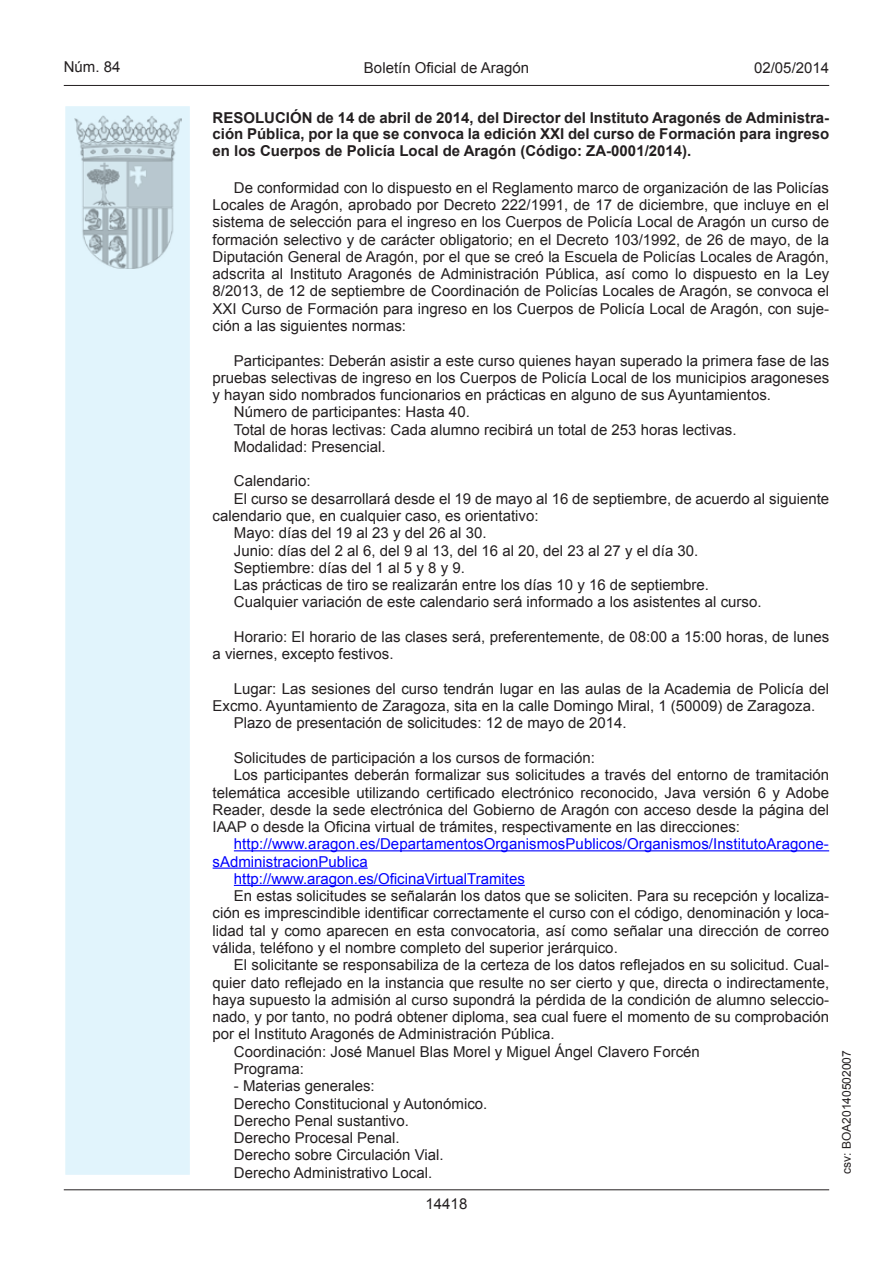
<style>
.page{position:relative;width:893px;height:1263px;background:#fff}
.page>*{position:absolute;margin:0;border:0;box-sizing:border-box;transform-origin:0 0}
.t1{font:15px/17.2px "Arial";color:#231f20;text-align:justify}
.t2{font:700 15px/16.5px "Arial";color:#231f20;text-align:justify}
.t3{font:15px "Arial";letter-spacing:.005em;color:#00f}
.t4{font:12px "Arial";color:#231f20}
</style>
<div class="page">
<hr style="left:64px;top:85px;width:765px;height:1px;background:#231f20">
<div style="left:64px;top:105px;width:127px;height:1071px;background:#e1f4fc;border:2px solid #fff"></div>
<img style="left:75px;top:115px;width:106px;height:153px">
<hr style="left:64px;top:1189px;width:765px;height:1px;background:#231f20">
<hr style="left:234px;top:850px;width:595px;height:1px;background:#00f">
<hr style="left:213px;top:867px;width:155px;height:2px;background:#00f">
<hr style="left:234px;top:885px;width:291px;height:1px;background:#00f">
<p class="t1" style="left:64px;top:59px;width:58px">Núm. 84</p>
<p class="t1" style="left:364px;top:59px;width:167px">Boletín Oficial de Aragón</p>
<p class="t1" style="left:754px;top:59px;width:77px">02/05/2014</p>
<p class="t2" style="left:213px;top:110px;width:618px">RESOLUCIÓN de 14 de abril de 2014, del Director del Instituto Aragonés de Administra&shy;ción Pública, por la que se convoca la edición XXI del curso de Formación para ingreso en los Cuerpos de Policía Local de Aragón (Código: ZA-0001/2014).</p>
<p class="t1" style="left:213px;top:179px;width:618px;text-indent:21px">De conformidad con lo dispuesto en el Reglamento marco de organización de las Policías Locales de Aragón, aprobado por Decreto 222/1991, de 17 de diciembre, que incluye en el sistema de selección para el ingreso en los Cuerpos de Policía Local de Aragón un curso de formación selectivo y de carácter obligatorio; en el Decreto 103/1992, de 26 de mayo, de la Diputación General de Aragón, por el que se creó la Escuela de Policías Locales de Aragón, adscrita al Instituto Aragonés de Administración Pública, así como lo dispuesto en la Ley 8/2013, de 12 de septiembre de Coordinación de Policías Locales de Aragón, se convoca el XXI Curso de Formación para ingreso en los Cuerpos de Policía Local de Aragón, con suje&shy;ción a las siguientes normas:</p>
<p class="t1" style="left:234px;top:352px;width:597px">Participantes: Deberán asistir a este curso quienes hayan superado la primera fase de las</p>
<p class="t1" style="left:213px;top:369px;width:618px">pruebas selectivas de ingreso en los Cuerpos de Policía Local de los municipios aragoneses</p>
<p class="t1" style="left:213px;top:386px;width:560px">y hayan sido nombrados funcionarios en prácticas en alguno de sus Ayuntamientos.</p>
<p class="t1" style="left:234px;top:404px;width:237px">Número de participantes: Hasta 40.</p>
<p class="t1" style="left:234px;top:421px;width:504px">Total de horas lectivas: Cada alumno recibirá un total de 253 horas lectivas.</p>
<p class="t1" style="left:234px;top:438px;width:153px">Modalidad: Presencial.</p>
<p class="t1" style="left:234px;top:473px;width:78px">Calendario:</p>
<p class="t1" style="left:234px;top:490px;width:597px">El curso se desarrollará desde el 19 de mayo al 16 de septiembre, de acuerdo al siguiente</p>
<p class="t1" style="left:213px;top:507px;width:327px">calendario que, en cualquier caso, es orientativo:</p>
<p class="t1" style="left:234px;top:525px;width:254px">Mayo: días del 19 al 23 y del 26 al 30.</p>
<p class="t1" style="left:234px;top:542px;width:466px">Junio: días del 2 al 6, del 9 al 13, del 16 al 20, del 23 al 27 y el día 30.</p>
<p class="t1" style="left:234px;top:559px;width:232px">Septiembre: días del 1 al 5 y 8 y 9.</p>
<p class="t1" style="left:234px;top:576px;width:477px">Las prácticas de tiro se realizarán entre los días 10 y 16 de septiembre.</p>
<p class="t1" style="left:234px;top:594px;width:529px">Cualquier variación de este calendario será informado a los asistentes al curso.</p>
<p class="t1" style="left:213px;top:628px;width:618px;text-indent:21px">Horario: El horario de las clases será, preferentemente, de 08:00 a 15:00 horas, de lunes a viernes, excepto festivos.</p>
<p class="t1" style="left:234px;top:680px;width:597px">Lugar: Las sesiones del curso tendrán lugar en las aulas de la Academia de Policía del</p>
<p class="t1" style="left:213px;top:697px;width:604px">Excmo. Ayuntamiento de Zaragoza, sita en la calle Domingo Miral, 1 (50009) de Zaragoza.</p>
<p class="t1" style="left:234px;top:715px;width:394px">Plazo de presentación de solicitudes: 12 de mayo de 2014.</p>
<p class="t1" style="left:234px;top:749px;width:362px">Solicitudes de participación a los cursos de formación:</p>
<p class="t1" style="left:234px;top:766px;width:597px">Los participantes deberán formalizar sus solicitudes a través del entorno de tramitación</p>
<p class="t1" style="left:213px;top:784px;width:618px">telemática accesible utilizando certificado electrónico reconocido, Java versión 6 y Adobe</p>
<p class="t1" style="left:213px;top:801px;width:618px">Reader, desde la sede electrónica del Gobierno de Aragón con acceso desde la página del</p>
<p class="t1" style="left:213px;top:818px;width:529px">IAAP o desde la Oficina virtual de trámites, respectivamente en las direcciones:</p>
<p class="t3" style="left:234px;top:834px;width:596px">http://www.aragon.es/DepartamentosOrganismosPublicos/Organismos/InstitutoAragone-</p>
<p class="t3" style="left:213px;top:851px;width:157px">sAdministracionPublica</p>
<p class="t3" style="left:234px;top:869px;width:292px">http://www.aragon.es/OficinaVirtualTramites</p>
<p class="t1" style="left:213px;top:887px;width:618px;text-indent:21px">En estas solicitudes se señalarán los datos que se soliciten. Para su recepción y localiza&shy;ción es imprescindible identificar correctamente el curso con el código, denominación y loca&shy;lidad tal y como aparecen en esta convocatoria, así como señalar una dirección de correo válida, teléfono y el nombre completo del superior jerárquico.</p>
<p class="t1" style="left:234px;top:956px;width:597px">El solicitante se responsabiliza de la certeza de los datos reflejados en su solicitud. Cual-</p>
<p class="t1" style="left:213px;top:974px;width:618px">quier dato reflejado en la instancia que resulte no ser cierto y que, directa o indirectamente,</p>
<p class="t1" style="left:213px;top:991px;width:618px">haya supuesto la admisión al curso supondrá la pérdida de la condición de alumno seleccio-</p>
<p class="t1" style="left:213px;top:1008px;width:618px">nado, y por tanto, no podrá obtener diploma, sea cual fuere el momento de su comprobación</p>
<p class="t1" style="left:213px;top:1026px;width:343px">por el Instituto Aragonés de Administración Pública.</p>
<p class="t1" style="left:234px;top:1043px;width:467px">Coordinación: José Manuel Blas Morel y Miguel Ángel Clavero Forcén</p>
<p class="t1" style="left:234px;top:1060px;width:72px">Programa:</p>
<p class="t1" style="left:234px;top:1077px;width:255px;text-align:left">- Materias generales:<br>Derecho Constitucional y Autonómico.<br>Derecho Penal sustantivo.<br>Derecho Procesal Penal.<br>Derecho sobre Circulación Vial.<br>Derecho Administrativo Local.</p>
<p class="t1" style="left:426px;top:1195px;width:43px">14418</p>
<p class="t4" style="left:839px;top:1174px;width:125px;rotate:-90deg">csv: BOA20140502007</p>
</div>
